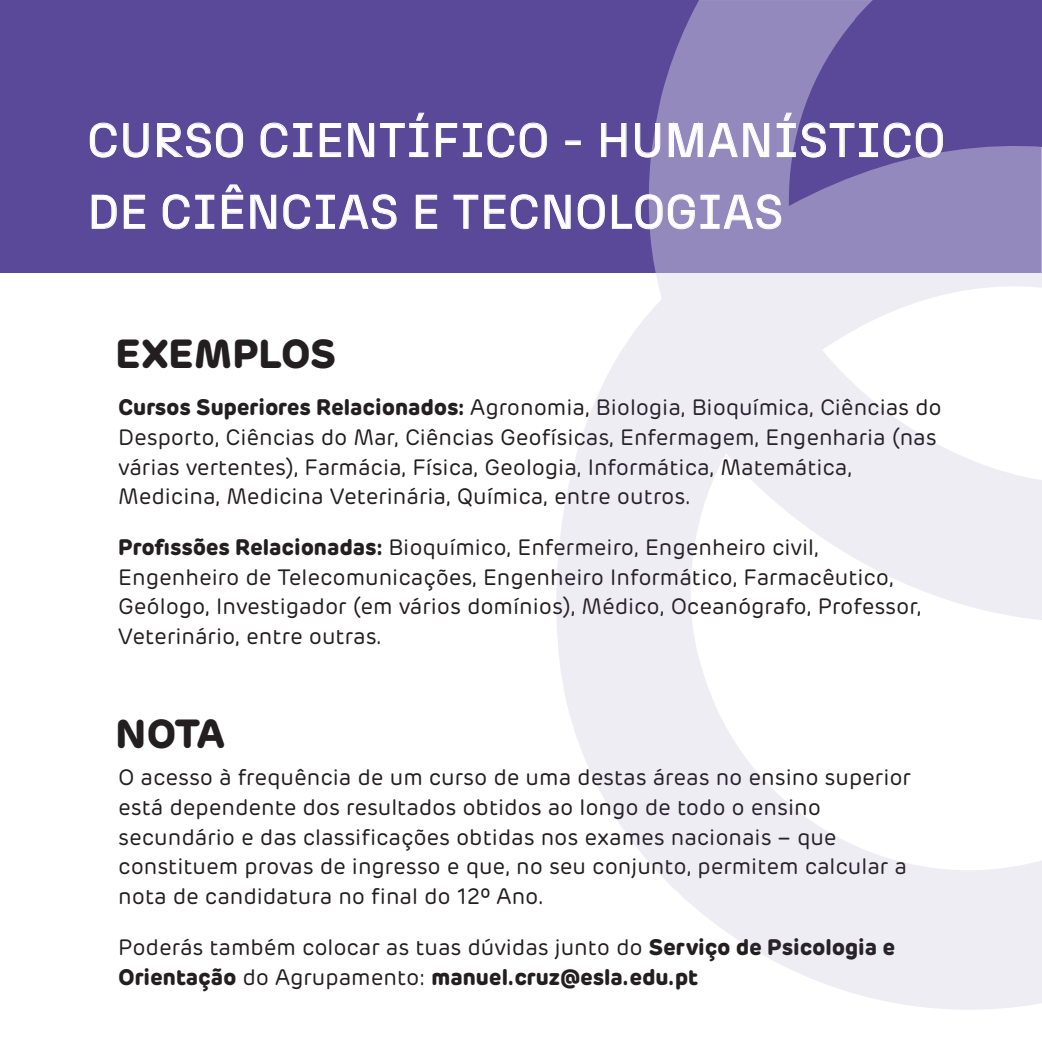
<style>
.page{position:relative;width:1042px;height:1042px;background:#fff}
.page>*{position:absolute;margin:0;border:0;box-sizing:border-box;transform-origin:0 0}
.t1{font:47.25px/71.8px "N27";letter-spacing:.01em;color:#fff}
.t2{font:700 40.07px "Rubrik";color:#231f20}
.t3{font:22.22px/29.8px "Rubrik";color:#231f20}
.s1{font-weight:700}
</style>
<div class="page">
<div style="left:0;top:0;width:1042px;height:272px;background:#594998"></div>
<svg style="left:556px;top:1px;width:486px;height:1009px"></svg>
<svg style="left:89px;top:122px;width:28px;height:36px"></svg>
<svg style="left:123px;top:123px;width:26px;height:35px"></svg>
<svg style="left:157px;top:122px;width:86px;height:36px"></svg>
<svg style="left:260px;top:122px;width:53px;height:36px"></svg>
<svg style="left:319px;top:123px;width:22px;height:34px"></svg>
<svg style="left:348px;top:122px;width:26px;height:36px"></svg>
<svg style="left:380px;top:112px;width:49px;height:45px"></svg>
<svg style="left:435px;top:122px;width:112px;height:36px"></svg>
<div style="left:565px;top:140px;width:16px;height:5px;border:1px solid #fff"></div>
<svg style="left:601px;top:123px;width:26px;height:34px"></svg>
<svg style="left:634px;top:123px;width:27px;height:35px"></svg>
<svg style="left:668px;top:118px;width:101px;height:42px;background:#a49bc6"></svg>
<svg style="left:776px;top:112px;width:167px;height:46px"></svg>
<svg style="left:91px;top:194px;width:26px;height:35px"></svg>
<svg style="left:123px;top:194px;width:22px;height:35px"></svg>
<svg style="left:162px;top:194px;width:53px;height:36px"></svg>
<svg style="left:221px;top:184px;width:23px;height:45px"></svg>
<svg style="left:250px;top:194px;width:27px;height:36px"></svg>
<svg style="left:283px;top:194px;width:114px;height:36px"></svg>
<svg style="left:415px;top:194px;width:22px;height:35px"></svg>
<svg style="left:453px;top:194px;width:85px;height:36px"></svg>
<svg style="left:544px;top:192px;width:27px;height:40px"></svg>
<svg style="left:577px;top:194px;width:28px;height:36px"></svg>
<svg style="left:611px;top:193px;width:170px;height:37px"></svg>
<h1 class="t1" style="left:87px;top:104px;width:859px">CURSO CIENTÍFICO - HUMANÍSTICO<br>DE CIÊNCIAS E TECNOLOGIAS</h1>
<h2 class="t2" style="left:116px;top:329px;width:222px">EXEMPLOS</h2>
<p class="t3" style="left:118px;top:393px;width:825px"><span class="s1">Cursos Superiores Relacionados:</span> Agronomia, Biologia, Bioquímica, Ciências do Desporto, Ciências do Mar, Ciências Geofísicas, Enfermagem, Engenharia (nas várias vertentes), Farmácia, Física, Geologia, Informática, Matemática, Medicina, Medicina Veterinária, Química, entre outros.</p>
<p class="t3" style="left:118px;top:533px;width:805px"><span class="s1">Profissões Relacionadas:</span> Bioquímico, Enfermeiro, Engenheiro civil, Engenheiro de Telecomunicações, Engenheiro Informático, Farmacêutico, Geólogo, Investigador (em vários domínios), Médico, Oceanógrafo, Professor, Veterinário, entre outras.</p>
<h2 class="t2" style="left:116px;top:708px;width:111px">NOTA</h2>
<p class="t3" style="left:118px;top:763px;width:794px">O acesso à frequência de um curso de uma destas áreas no ensino superior está dependente dos resultados obtidos ao longo de todo o ensino secundário e das classificações obtidas nos exames nacionais – que constituem provas de ingresso e que, no seu conjunto, permitem calcular a nota de candidatura no final do 12º Ano.</p>
<p class="t3" style="left:118px;top:932px;width:778px">Poderás também colocar as tuas dúvidas junto do <span class="s1">Serviço de Psicologia e<br>Orientação</span> do Agrupamento: <span class="s1">manuel.cruz@esla.edu.pt</span></p>
</div>
